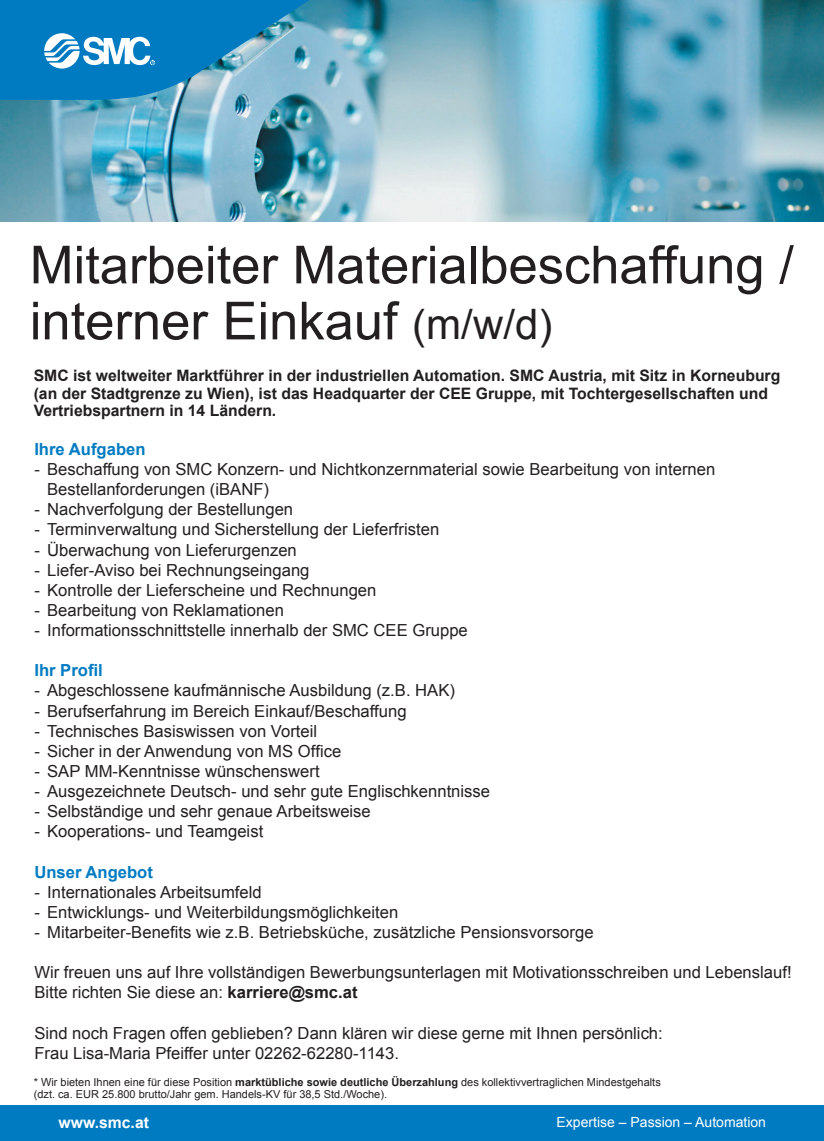
<style>
.page{position:relative;width:824px;height:1141px;background:#fff}
.page>*{position:absolute;margin:0;border:0;box-sizing:border-box;transform-origin:0 0}
.t1{font:52.5px/56px "Arial";color:#231f20}
.t2{font:16.62px/20.1px "Arial";color:#231f20}
.t3{font:700 16.62px "Arial";color:#007bc2}
.t4{font:700 15.75px/17.5px "Arial";color:#231f20}
.t5{font:700 15.75px "Arial";color:#fff}
.t6{font:14px "Arial";color:#fff}
.t7{font:11.03px/12.2px "Arial";color:#231f20}
.s1{font-size:42px}
.s2{font-weight:700}
</style>
<div class="page">
<div style="left:0;top:1106px;width:823px;height:35px;background:#007bc2"></div>
<img style="left:0;top:0;width:823px;height:222px">
<svg style="left:0;top:0;width:412px;height:101px;background:#3a94c2"></svg>
<svg style="left:44px;top:33px;width:111px;height:36px"></svg>
<h1 class="t1" style="left:30px;top:237px;width:765px">Mitarbeiter Materialbeschaffung / interner Einkauf <span class="s1">(m/w/d)</span></h1>
<p class="t4" style="left:34px;top:367px;width:748px">SMC ist weltweiter Marktführer in der industriellen Automation. SMC Austria, mit Sitz in Korneuburg (an der Stadtgrenze zu Wien), ist das Headquarter der CEE Gruppe, mit Tochtergesellschaften und<br>Vertriebspartnern in 14 Ländern.</p>
<p class="t3" style="left:34px;top:438px;width:113px">Ihre Aufgaben</p>
<p class="t2" style="left:47px;top:459px;width:669px;text-indent:-13px">- Beschaffung von SMC Konzern- und Nichtkonzernmaterial sowie Bearbeitung von internen<br>Bestellanforderungen (iBANF)</p>
<p class="t2" style="left:34px;top:500px;width:260px">- Nachverfolgung der Bestellungen</p>
<p class="t2" style="left:34px;top:520px;width:406px">- Terminverwaltung und Sicherstellung der Lieferfristen</p>
<p class="t2" style="left:34px;top:540px;width:264px">- Überwachung von Lieferurgenzen</p>
<p class="t2" style="left:34px;top:560px;width:276px">- Liefer-Aviso bei Rechnungseingang</p>
<p class="t2" style="left:34px;top:580px;width:343px">- Kontrolle der Lieferscheine und Rechnungen</p>
<p class="t2" style="left:34px;top:600px;width:251px">- Bearbeitung von Reklamationen</p>
<p class="t2" style="left:34px;top:620px;width:435px">- Informationsschnittstelle innerhalb der SMC CEE Gruppe</p>
<p class="t3" style="left:34px;top:659px;width:70px">Ihr Profil</p>
<p class="t2" style="left:34px;top:681px;width:422px">- Abgeschlossene kaufmännische Ausbildung (z.B. HAK)</p>
<p class="t2" style="left:34px;top:701px;width:373px">- Berufserfahrung im Bereich Einkauf/Beschaffung</p>
<p class="t2" style="left:34px;top:721px;width:284px">- Technisches Basiswissen von Vorteil</p>
<p class="t2" style="left:34px;top:741px;width:308px">- Sicher in der Anwendung von MS Office</p>
<p class="t2" style="left:34px;top:761px;width:287px">- SAP MM-Kenntnisse wünschenswert</p>
<p class="t2" style="left:34px;top:781px;width:457px">- Ausgezeichnete Deutsch- und sehr gute Englischkenntnisse</p>
<p class="t2" style="left:34px;top:801px;width:338px">- Selbständige und sehr genaue Arbeitsweise</p>
<p class="t2" style="left:34px;top:822px;width:230px">- Kooperations- und Teamgeist</p>
<p class="t3" style="left:34px;top:861px;width:120px">Unser Angebot</p>
<p class="t2" style="left:34px;top:882px;width:229px">- Internationales Arbeitsumfeld</p>
<p class="t2" style="left:34px;top:902px;width:365px">- Entwicklungs- und Weiterbildungsmöglichkeiten</p>
<p class="t2" style="left:34px;top:922px;width:560px">- Mitarbeiter-Benefits wie z.B. Betriebsküche, zusätzliche Pensionsvorsorge</p>
<p class="t2" style="left:34px;top:963px;width:758px">Wir freuen uns auf Ihre vollständigen Bewerbungsunterlagen mit Motivationsschreiben und Lebenslauf!<br>Bitte richten Sie diese an: <span class="s2">karriere@smc.at</span></p>
<p class="t2" style="left:34px;top:1023px;width:630px">Sind noch Fragen offen geblieben? Dann klären wir diese gerne mit Ihnen persönlich:<br>Frau Lisa-Maria Pfeiffer unter 02262-62280-1143.</p>
<p class="t7" style="left:34px;top:1076px;width:628px">* Wir bieten Ihnen eine für diese Position <span class="s2">marktübliche sowie deutliche Überzahlung</span> des kollektivvertraglichen Mindestgehalts (dzt. ca. EUR 25.800 brutto/Jahr gem. Handels-KV für 38,5 Std./Woche).</p>
<p class="t5" style="left:59px;top:1112px;width:92px">www.smc.at</p>
<p class="t6" style="left:556px;top:1113px;width:211px">Expertise – Passion – Automation</p>
</div>
